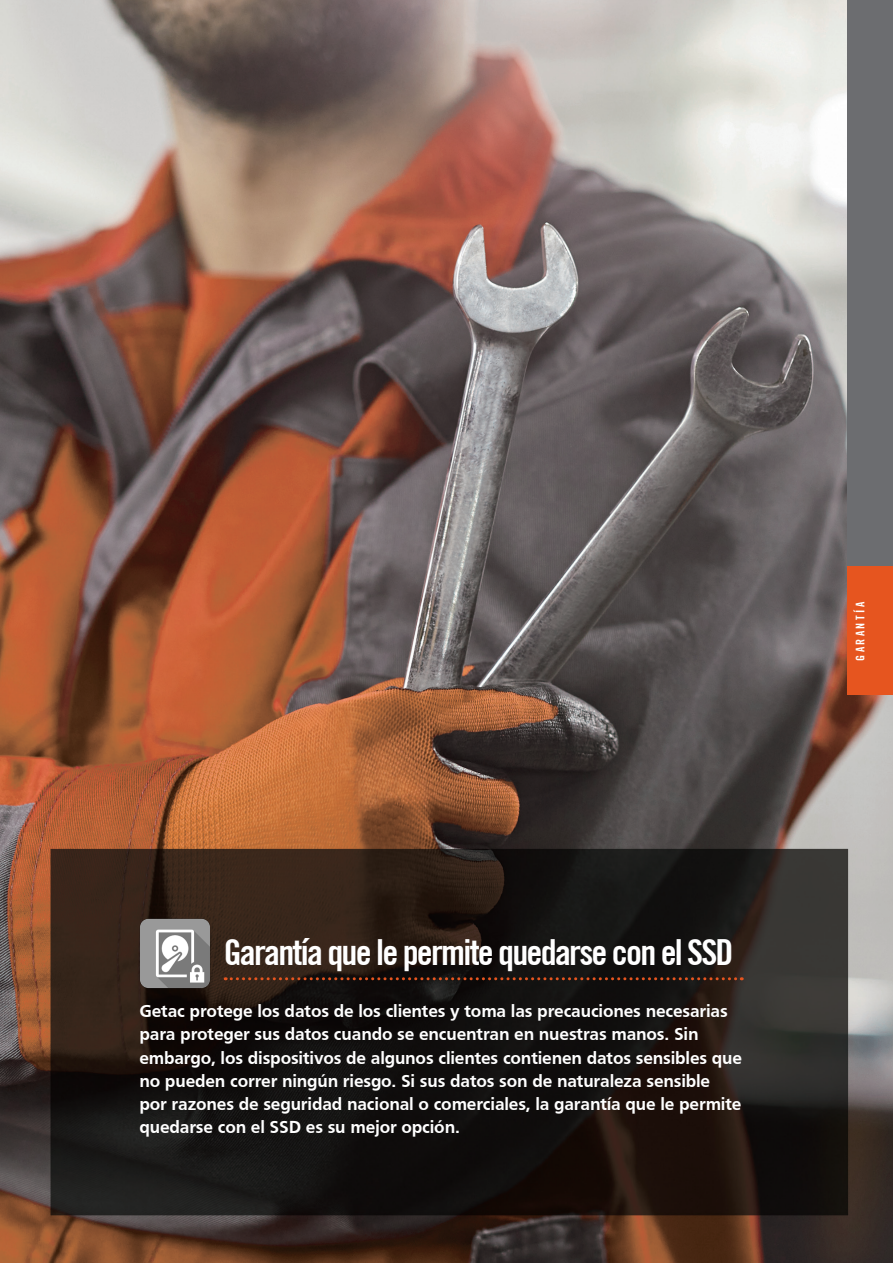
<style>
.page{position:relative;width:893px;height:1263px;background:#fff}
.page>*{position:absolute;margin:0;border:0;box-sizing:border-box;transform-origin:0 0}
.Headline{font:700 condensed 36px "Trade Gothic No.20";letter-spacing:-.05em;color:#fff}
.Paragraph_Style_2{font:700 18px/23.2px "Frutiger";letter-spacing:-.01em;color:#fff}
.Headline-2{font:700 condensed 12px "Trade Gothic No.20";letter-spacing:.2em;color:#fff}
</style>
<div class="page">
<img style="left:0;top:0;width:893px;height:1263px">
<div style="left:848px;top:0;width:45px;height:567px;background:#6c6d70"></div>
<div style="left:848px;top:567px;width:45px;height:128px;background:#e6551f"></div>
<svg style="left:225px;top:977px;width:517px;height:3px;background:#612a15"></svg>
<img style="left:139px;top:918px;width:72px;height:71px">
<p class="Headline" style="left:224px;top:930px;width:511px">Garantía que le permite quedarse con el SSD</p>
<p class="Paragraph_Style_2" style="left:139px;top:999px;width:604px">Getac protege los datos de los clientes y toma las precauciones necesarias para proteger sus datos cuando se encuentran en nuestras manos. Sin embargo, los dispositivos de algunos clientes contienen datos sensibles que no pueden correr ningún riesgo. Si sus datos son de naturaleza sensible por razones de seguridad nacional o comerciales, la garantía que le permite quedarse con el SSD es su mejor opción.</p>
<p class="Headline-2" style="left:853px;top:661px;width:60px;rotate:-90deg">GARANTÍA</p>
</div>
